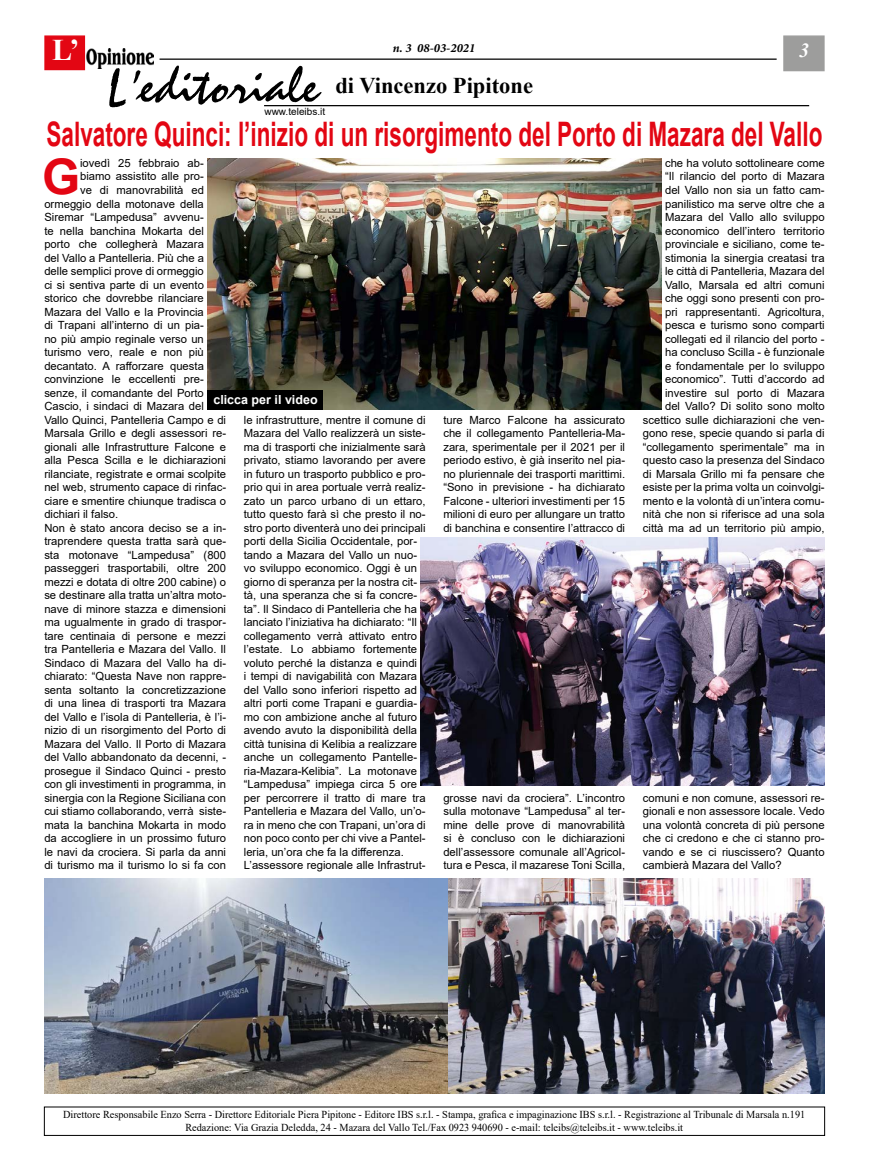
<style>
.page{position:relative;width:869px;height:1170px;background:#fff}
.page>*{position:absolute;margin:0;border:0;box-sizing:border-box;transform-origin:0 0}
.t1{font:52.5px "Staccato 222 BT";color:#000}
.t2{font:700 49px "Arial";color:#e30613}
.t3{font:700 33.75px "Arial";color:#e30613;scale:.67 1}
.t4{font:700 30px "Times New Roman";color:#fff}
.t5{font:700 22.5px "Times New Roman";color:#000}
.t6{font:italic 700 20px "Times New Roman";color:#fff}
.t7{font:700 12.5px "Arial";color:#fff}
.t8{font:italic 700 12.5px "Minion Pro";color:#000}
.t9{font:11.25px/13.5px "Arial";color:#000;text-align:justify}
.t10{font:10.62px/12.8px "Times New Roman";color:#000;text-align:center}
.t11{font:10px "Arial";color:#000}
</style>
<div class="page">
<hr style="left:159px;top:58px;width:617px;height:2px;background:#000">
<img style="left:87px;top:49px;width:66px;height:19px">
<div style="left:44px;top:35px;width:41px;height:35px;background:#e30613;border:1px solid #e30613"></div>
<div style="left:782px;top:35px;width:42px;height:36px;background:#9d9d9c;border:1px solid #9d9d9c"></div>
<hr style="left:264px;top:105px;width:544px;height:1px;background:#000">
<img style="left:44px;top:878px;width:404px;height:215px">
<img style="left:420px;top:538px;width:403px;height:247px">
<img style="left:448px;top:878px;width:376px;height:215px">
<img style="left:207px;top:159px;width:454px;height:250px">
<div style="left:207px;top:390px;width:115px;height:19px;background:#000"></div>
<h3 class="t4" style="left:52px;top:29px;width:29px">L’</h3>
<p class="t8" style="left:392px;top:39px;width:84px">n. 3 08-03-2021</p>
<h3 class="t6" style="left:798px;top:36px;width:11px">3</h3>
<h1 class="t1" style="left:106px;top:56px;width:214px">L’editoriale</h1>
<p class="t11" style="left:264px;top:104px;width:62px">www.teleibs.it</p>
<h3 class="t5" style="left:335px;top:69px;width:199px">di Vincenzo Pipitone</h3>
<h3 class="t3" style="left:46px;top:110px;width:1158px">Salvatore Quinci: l’inizio di un risorgimento del Porto di Mazara del Vallo</h3>
<h2 class="t2" style="left:42px;top:142px;width:40px">G</h2>
<p class="t9" style="left:80px;top:156px;width:125px">iovedì 25 febbraio ab-</p>
<p class="t9" style="left:80px;top:170px;width:125px">biamo assistito alle pro-</p>
<p class="t9" style="left:80px;top:183px;width:125px">ve di manovrabilità ed</p>
<p class="t9" style="left:44px;top:197px;width:161px">ormeggio della motonave della</p>
<p class="t9" style="left:44px;top:210px;width:161px">Siremar “Lampedusa” avvenu-</p>
<p class="t9" style="left:44px;top:224px;width:161px">te nella banchina Mokarta del</p>
<p class="t9" style="left:44px;top:237px;width:161px">porto che collegherà Mazara</p>
<p class="t9" style="left:44px;top:251px;width:161px">del Vallo a Pantelleria. Più che a</p>
<p class="t9" style="left:44px;top:264px;width:161px">delle semplici prove di ormeggio</p>
<p class="t9" style="left:44px;top:278px;width:161px">ci si sentiva parte di un evento</p>
<p class="t9" style="left:44px;top:291px;width:161px">storico che dovrebbe rilanciare</p>
<p class="t9" style="left:44px;top:305px;width:161px">Mazara del Vallo e la Provincia</p>
<p class="t9" style="left:44px;top:318px;width:161px">di Trapani all’interno di un pia-</p>
<p class="t9" style="left:44px;top:332px;width:161px">no più ampio reginale verso un</p>
<p class="t9" style="left:44px;top:345px;width:161px">turismo vero, reale e non più</p>
<p class="t9" style="left:44px;top:359px;width:161px">decantato. A rafforzare questa</p>
<p class="t9" style="left:44px;top:372px;width:161px">convinzione le eccellenti pre-</p>
<p class="t9" style="left:44px;top:386px;width:161px">senze, il comandante del Porto</p>
<p class="t9" style="left:44px;top:399px;width:161px">Cascio, i sindaci di Mazara del</p>
<p class="t9" style="left:44px;top:413px;width:183px">Vallo Quinci, Pantelleria Campo e di</p>
<p class="t9" style="left:44px;top:426px;width:183px">Marsala Grillo e degli assessori re-</p>
<p class="t9" style="left:44px;top:440px;width:183px">gionali alle Infrastrutture Falcone e</p>
<p class="t9" style="left:44px;top:453px;width:183px">alla Pesca Scilla e le dichiarazioni</p>
<p class="t9" style="left:44px;top:467px;width:183px">rilanciate, registrate e ormai scolpite</p>
<p class="t9" style="left:44px;top:480px;width:183px">nel web, strumento capace di rinfac-</p>
<p class="t9" style="left:44px;top:494px;width:183px">ciare e smentire chiunque tradisca o</p>
<p class="t9" style="left:44px;top:507px;width:75px">dichiari il falso.</p>
<p class="t9" style="left:44px;top:521px;width:183px">Non è stato ancora deciso se a in-</p>
<p class="t9" style="left:44px;top:534px;width:183px">traprendere questa tratta sarà que-</p>
<p class="t9" style="left:44px;top:548px;width:183px">sta motonave “Lampedusa” (800</p>
<p class="t9" style="left:44px;top:561px;width:183px">passeggeri trasportabili, oltre 200</p>
<p class="t9" style="left:44px;top:575px;width:183px">mezzi e dotata di oltre 200 cabine) o</p>
<p class="t9" style="left:44px;top:588px;width:183px">se destinare alla tratta un’altra moto-</p>
<p class="t9" style="left:44px;top:602px;width:183px">nave di minore stazza e dimensioni</p>
<p class="t9" style="left:44px;top:615px;width:183px">ma ugualmente in grado di traspor-</p>
<p class="t9" style="left:44px;top:629px;width:183px">tare centinaia di persone e mezzi</p>
<p class="t9" style="left:44px;top:642px;width:183px">tra Pantelleria e Mazara del Vallo. Il</p>
<p class="t9" style="left:44px;top:656px;width:183px">Sindaco di Mazara del Vallo ha di-</p>
<p class="t9" style="left:44px;top:669px;width:183px">chiarato: “Questa Nave non rappre-</p>
<p class="t9" style="left:44px;top:683px;width:183px">senta soltanto la concretizzazione</p>
<p class="t9" style="left:44px;top:696px;width:183px">di una linea di trasporti tra Mazara</p>
<p class="t9" style="left:44px;top:710px;width:183px">del Vallo e l’isola di Pantelleria, è l’i-</p>
<p class="t9" style="left:44px;top:723px;width:183px">nizio di un risorgimento del Porto di</p>
<p class="t9" style="left:44px;top:737px;width:183px">Mazara del Vallo. Il Porto di Mazara</p>
<p class="t9" style="left:44px;top:750px;width:183px">del Vallo abbandonato da decenni, -</p>
<p class="t9" style="left:44px;top:764px;width:183px">prosegue il Sindaco Quinci - presto</p>
<p class="t9" style="left:44px;top:777px;width:183px">con gli investimenti in programma, in</p>
<p class="t9" style="left:44px;top:791px;width:183px">sinergia con la Regione Siciliana con</p>
<p class="t9" style="left:44px;top:804px;width:183px">cui stiamo collaborando, verrà siste-</p>
<p class="t9" style="left:44px;top:818px;width:183px">mata la banchina Mokarta in modo</p>
<p class="t9" style="left:44px;top:831px;width:183px">da accogliere in un prossimo futuro</p>
<p class="t9" style="left:44px;top:845px;width:183px">le navi da crociera. Si parla da anni</p>
<p class="t9" style="left:44px;top:858px;width:183px">di turismo ma il turismo lo si fa con</p>
<p class="t7" style="left:213px;top:391px;width:106px">clicca per il video</p>
<p class="t9" style="left:244px;top:413px;width:183px;text-align:left">le infrastrutture, mentre il comune di Mazara del Vallo realizzerà un siste&shy;ma di trasporti che inizialmente sarà privato, stiamo lavorando per avere in futuro un trasporto pubblico e pro&shy;prio qui in area portuale verrà realiz&shy;zato un parco urbano di un ettaro, tutto questo farà sì che presto il no&shy;stro porto diventerà uno dei principali porti della Sicilia Occidentale, por&shy;tando a Mazara del Vallo un nuo&shy;vo sviluppo economico. Oggi è un giorno di speranza per la nostra cit&shy;tà, una speranza che si fa concre&shy;ta”. Il Sindaco di Pantelleria che ha lanciato l’iniziativa ha dichiarato: “Il collegamento verrà attivato entro l’estate. Lo abbiamo fortemente voluto perché la distanza e quindi<br>i tempi di navigabilità con Mazara del Vallo sono inferiori rispetto ad altri porti come Trapani e guardia&shy;mo con ambizione anche al futuro avendo avuto la disponibilità della città tunisina di Kelibia a realizzare anche un collegamento Pantelle&shy;ria-Mazara-Kelibia”. La motonave “Lampedusa” impiega circa 5 ore per percorrere il tratto di mare tra Pantelleria e Mazara del Vallo, un’o&shy;ra in meno che con Trapani, un’ora di non poco conto per chi vive a Pantel&shy;leria, un’ora che fa la differenza.<br>L’assessore regionale alle Infrastrut-</p>
<p class="t9" style="left:443px;top:413px;width:183px">ture Marco Falcone ha assicurato che il collegamento Pantelleria-Ma&shy;zara, sperimentale per il 2021 per il periodo estivo, è già inserito nel pia&shy;no pluriennale dei trasporti marittimi. “Sono in previsione - ha dichiarato Falcone - ulteriori investimenti per 15 milioni di euro per allungare un tratto di banchina e consentire l’attracco di</p>
<p class="t9" style="left:443px;top:791px;width:183px">grosse navi da crociera”. L’incontro sulla motonave “Lampedusa” al ter&shy;mine delle prove di manovrabilità si è concluso con le dichiarazioni dell’assessore comunale all’Agricol&shy;tura e Pesca, il mazarese Toni Scilla,</p>
<p class="t9" style="left:642px;top:156px;width:183px;text-align:right">che ha voluto sottolineare come<br>“Il rilancio del porto di Mazara<br>del Vallo non sia un fatto cam&shy;panilistico ma serve oltre che a Mazara del Vallo allo sviluppo economico dell’intero territorio provinciale e siciliano, come te&shy;stimonia la sinergia creatasi tra<br>le città di Pantelleria, Mazara del Vallo, Marsala ed altri comuni<br>che oggi sono presenti con pro-<br>pri rappresentanti. Agricoltura, pesca e turismo sono comparti collegati ed il rilancio del porto -<br>ha concluso Scilla - è funzionale<br>e fondamentale per lo sviluppo economico”. Tutti d’accordo ad investire sul porto di Mazara<br>del Vallo? Di solito sono molto scettico sulle dichiarazioni che ven&shy;gono rese, specie quando si parla di “collegamento sperimentale” ma in questo caso la presenza del Sindaco di Marsala Grillo mi fa pensare che esiste per la prima volta un coinvolgi&shy;mento e la volontà di un’intera comu&shy;nità che non si riferisce ad una sola città ma ad un territorio più ampio,</p>
<p class="t9" style="left:642px;top:791px;width:183px">comuni e non comune, assessori re&shy;gionali e non assessore locale. Vedo una volontà concreta di più persone che ci credono e che ci stanno pro&shy;vando e se ci riuscissero? Quanto cambierà Mazara del Vallo?</p>
<p class="t10" style="left:63px;top:1107px;width:743px">Direttore Responsabile Enzo Serra - Direttore Editoriale Piera Pipitone - Editore IBS s.r.l. - Stampa, grafica e impaginazione IBS s.r.l. - Registrazione al Tribunale di Marsala n.191<br>Redazione: Via Grazia Deledda, 24 - Mazara del Vallo Tel./Fax 0923 940690 - e-mail: teleibs@teleibs.it - www.teleibs.it</p>
</div>
